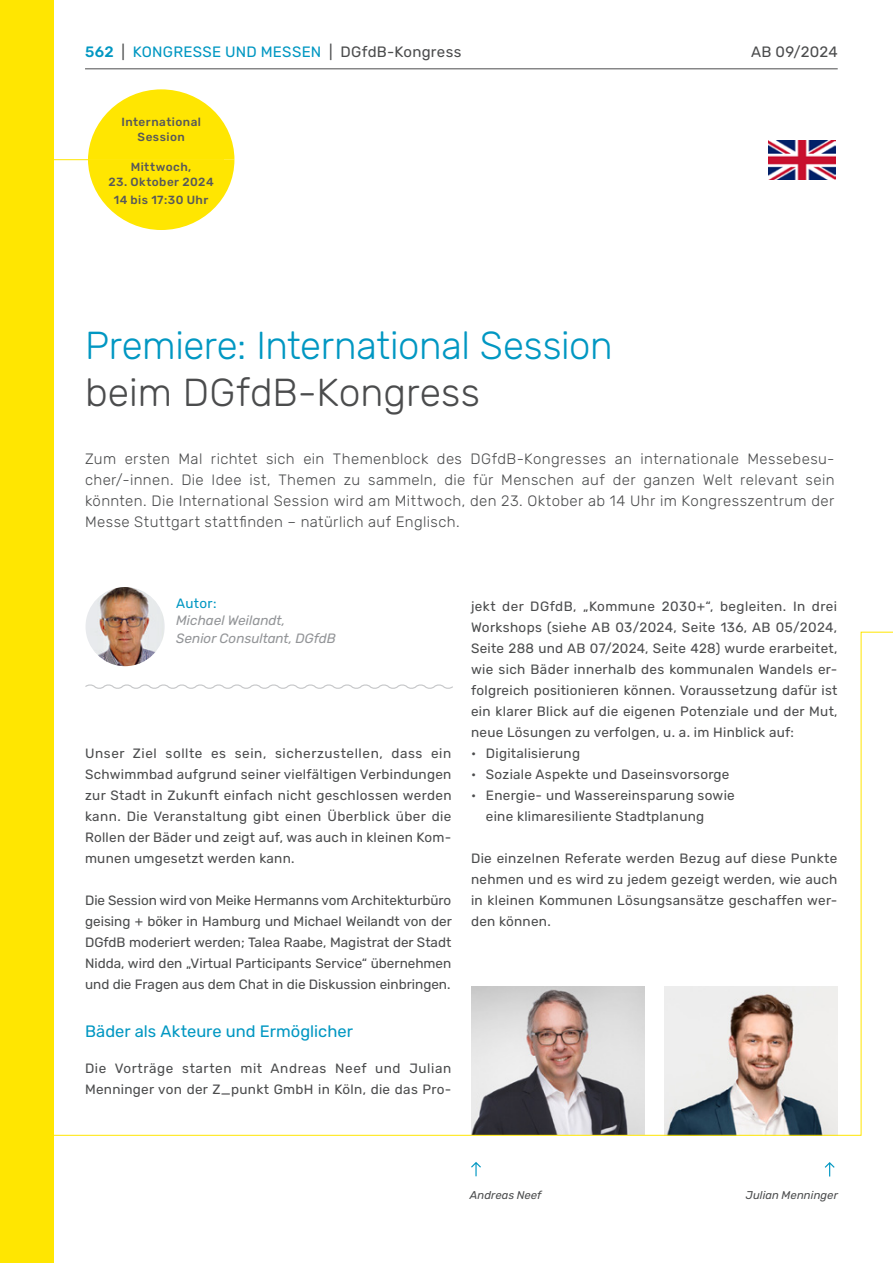
<style>
.page{position:relative;width:893px;height:1263px;background:#fff}
.page>*{position:absolute;margin:0;border:0;box-sizing:border-box;transform-origin:0 0}
.t1{font:300 39px "Rubik";letter-spacing:-.01em;color:#0197c2}
.t2{font:300 39px "Rubik";color:#4b4c4d}
.t3{font:16.5px "Rubik";color:#0197c2}
.t4{font:300 15px/21px "Rubik";letter-spacing:.025em;color:#4b4c4d;text-align:justify}
.t5{font:15px "Rubik";letter-spacing:.015em;color:#0197c2}
.t6{font:15px "Rubik";letter-spacing:.015em;color:#4b4c4d}
.t7{font:13.5px/21px "Rubik";letter-spacing:.02em;color:#4b4c4d;text-align:justify}
.t8{font:italic 13.5px/17px "Rubik";color:#939598}
.t9{font:13.5px "Rubik";letter-spacing:.02em;color:#0197c2}
.t10{font:500 11.85px/18.6px "Rubik";letter-spacing:.04em;color:#57585a;text-align:center}
.t11{font:italic 11.25px "Rubik";letter-spacing:.005em;color:#4b4c4d}
.s1{font-weight:500}
.s2{color:#4b4c4d}
</style>
<div class="page">
<hr style="left:85px;top:68px;width:753px;height:1px;background:#4b4c4d">
<svg style="left:471px;top:1162px;width:10px;height:14px"></svg>
<svg style="left:825px;top:1162px;width:10px;height:14px"></svg>
<img style="left:86px;top:587px;width:79px;height:79px;border-radius:40px">
<div style="left:0;top:0;width:53px;height:1263px;background:#ffe601"></div>
<hr style="left:38px;top:159px;width:186px;height:1px;background:#ffe601">
<svg style="left:53px;top:631px;width:840px;height:505px"></svg>
<svg style="left:88px;top:89px;width:146px;height:141px"></svg>
<img style="left:769px;top:141px;width:66px;height:38px">
<p class="t5" style="left:85px;top:43px;width:378px"><span class="s1">562</span> <span class="s2">|</span> KONGRESSE UND MESSEN <span class="s2">| DGfdB-Kongress</span></p>
<p class="t6" style="left:751px;top:43px;width:88px">AB 09/2024</p>
<p class="t10" style="left:121px;top:115px;width:81px;line-height:14.9px">International<br>Session</p>
<p class="t10" style="left:131px;top:158px;width:62px">Mittwoch,</p>
<p class="t10" style="left:108px;top:173px;width:107px">23. Oktober 2024<br>14 bis 17:30 Uhr</p>
<h1 class="t1" style="left:85px;top:324px;width:529px">Premiere: International Session</h1>
<h1 class="t2" style="left:85px;top:370px;width:396px">beim DGfdB-Kongress</h1>
<p class="t4" style="left:85px;top:448px;width:751px">Zum ersten Mal richtet sich ein Themenblock des DGfdB-Kongresses an internationale Messebesu&shy;cher/-innen. Die Idee ist, Themen zu sammeln, die für Menschen auf der ganzen Welt relevant sein könnten. Die International Session wird am Mittwoch, den 23. Oktober ab 14 Uhr im Kongresszentrum der Messe Stuttgart stattfinden – natürlich auf Englisch.</p>
<p class="t9" style="left:176px;top:596px;width:42px">Autor:</p>
<p class="t8" style="left:176px;top:613px;width:161px">Michael Weilandt,<br>Senior Consultant, DGfdB</p>
<p class="t7" style="left:85px;top:743px;width:368px">Unser Ziel sollte es sein, sicherzustellen, dass ein Schwimmbad aufgrund seiner vielfältigen Verbindungen zur Stadt in Zukunft einfach nicht geschlossen werden kann. Die Veranstaltung gibt einen Überblick über die Rollen der Bäder und zeigt auf, was auch in kleinen Kom&shy;munen umgesetzt werden kann.</p>
<p class="t7" style="left:85px;top:890px;width:368px">Die Session wird von Meike Hermanns vom Architekturbüro geising + böker in Hamburg und Michael Weilandt von der DGfdB moderiert werden; Talea Raabe, Magistrat der Stadt Nidda, wird den „Virtual Participants Service“ übernehmen und die Fragen aus dem Chat in die Diskussion einbringen.</p>
<p class="t3" style="left:85px;top:1022px;width:269px">Bäder als Akteure und Ermöglicher</p>
<p class="t7" style="left:85px;top:1058px;width:368px">Die Vorträge starten mit Andreas Neef und Julian<br>Menninger von der Z_punkt GmbH in Köln, die das Pro-</p>
<p class="t7" style="left:471px;top:596px;width:368px">jekt der DGfdB, „Kommune 2030+“, begleiten. In drei Workshops (siehe AB 03/2024, Seite 136, AB 05/2024, Seite 288 und AB 07/2024, Seite 428) wurde erarbeitet, wie sich Bäder innerhalb des kommunalen Wandels er&shy;folgreich positionieren können. Voraussetzung dafür ist ein klarer Blick auf die eigenen Potenziale und der Mut, neue Lösungen zu verfolgen, u. a. im Hinblick auf:</p>
<p class="t7" style="left:471px;top:743px;width:111px">• Digitalisierung</p>
<p class="t7" style="left:471px;top:764px;width:260px">• Soziale Aspekte und Daseinsvorsorge</p>
<p class="t7" style="left:486px;top:785px;width:250px;text-indent:-15px">• Energie- und Wassereinsparung sowie eine klimaresiliente Stadtplanung</p>
<p class="t7" style="left:471px;top:848px;width:368px">Die einzelnen Referate werden Bezug auf diese Punkte nehmen und es wird zu jedem gezeigt werden, wie auch in kleinen Kommunen Lösungsansätze geschaffen wer&shy;den können.</p>
<p class="t11" style="left:470px;top:1189px;width:73px">Andreas Neef</p>
<p class="t11" style="left:746px;top:1189px;width:94px">Julian Menninger</p>
</div>
